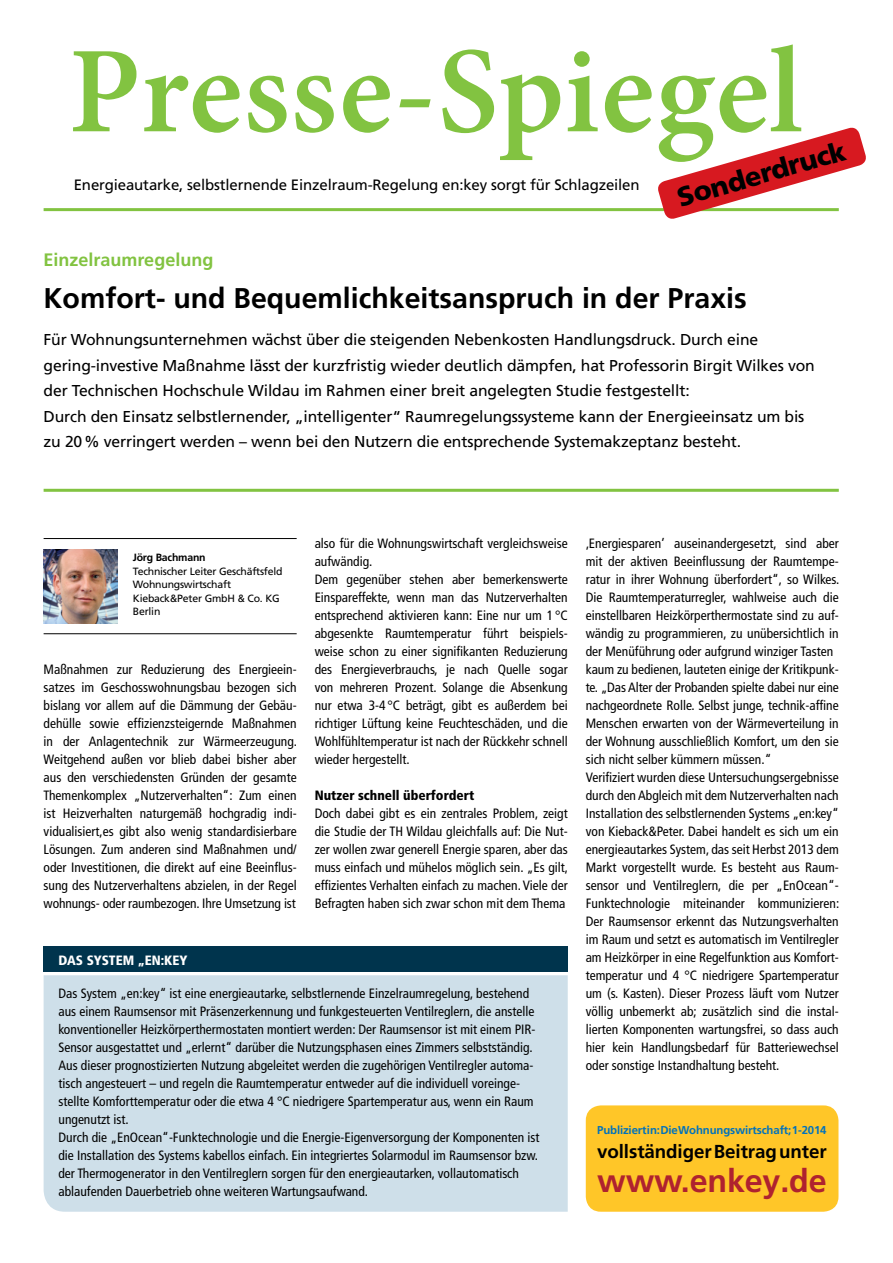
<style>
.page{position:relative;width:893px;height:1263px;background:#fff}
.page>*{position:absolute;margin:0;border:0;box-sizing:border-box;transform-origin:0 0}
.t1{font:600 123px "Minion Pro";letter-spacing:.005em;color:#82c341}
.t2{font:700 32.25px "Frutiger LT Com";letter-spacing:-.005em;color:#af222f}
.t3{font:700 28.5px "Frutiger LT Com";color:#000}
.t4{font:900 27px "Frutiger LT";color:#000}
.t5{font:700 18.75px "Frutiger LT Com";letter-spacing:-.005em;color:#000}
.t6{font:700 18px "Frutiger LT Com";color:#82c341}
.t7{font:15.75px/25.5px "Frutiger LT Com";letter-spacing:-.01em;color:#000}
.t8{font:15px "Frutiger LT Com";letter-spacing:-.01em;color:#000}
.t9{font:condensed 13.5px/18px "Frutiger LT";color:#000}
.t10{font:900 condensed 13.5px "Frutiger LT";color:#fff}
.t11{font:700 11.4px "Frutiger LT Com";letter-spacing:-.01em;color:#0072bc}
.t12{font:10.5px/13.5px "Frutiger LT";letter-spacing:-.02em;color:#000}
.s1{font-weight:700}
.s2{font-weight:900}
</style>
<div class="page">
<hr style="left:44px;top:208px;width:795px;height:3px;background:#82c341">
<hr style="left:44px;top:489px;width:795px;height:3px;background:#82c341">
<svg style="left:656px;top:127px;width:210px;height:92px"></svg>
<hr style="left:44px;top:538px;width:253px;height:1px;background:#000">
<hr style="left:44px;top:633px;width:253px;height:1px;background:#000">
<img style="left:44px;top:549px;width:74px;height:74px">
<div style="left:44px;top:975px;width:524px;height:237px;background:#cedfe9"></div>
<div style="left:44px;top:946px;width:524px;height:25px;background:#00344d"></div>
<div style="left:586px;top:1105px;width:252px;height:107px;background:#ffc628;border-radius:15px"></div>
<p class="t1" style="left:68px;top:7px;width:736px">Presse-Spiegel</p>
<p class="t8" style="left:74px;top:176px;width:567px">Energieautarke, selbstlernende Einzelraum-Regelung en:key sorgt für Schlagzeilen</p>
<p class="t4" style="left:673px;top:182px;width:175px;rotate:-16deg">Sonderdruck</p>
<p class="t6" style="left:44px;top:249px;width:171px">Einzelraumregelung</p>
<p class="t3" style="left:44px;top:281px;width:705px">Komfort- und Bequemlichkeitsanspruch in der Praxis</p>
<p class="t7" style="left:44px;top:327px;width:773px">Für Wohnungsunternehmen wächst über die steigenden Nebenkosten Handlungsdruck. Durch eine gering-investive Maßnahme lässt der kurzfristig wieder deutlich dämpfen, hat Professorin Birgit Wilkes von der Technischen Hochschule Wildau im Rahmen einer breit angelegten Studie festgestellt:<br>Durch den Einsatz selbstlernender, „intelligenter“ Raumregelungssysteme kann der Energieeinsatz um bis zu 20% verringert werden – wenn bei den Nutzern die entsprechende Systemakzeptanz besteht.</p>
<p class="t12" style="left:133px;top:551px;width:151px"><span class="s1">Jörg Bachmann<br></span>Technischer Leiter Geschäftsfeld<br>Wohnungswirtschaft<br>Kieback&amp;Peter GmbH &amp; Co. KG<br>Berlin</p>
<p class="t9" style="left:44px;top:661px;width:255px;text-align:justify">Maßnahmen zur Reduzierung des Energieein&shy;satzes im Geschosswohnungsbau bezogen sich bislang vor allem auf die Dämmung der Gebäu&shy;dehülle sowie effizienzsteigernde Maßnahmen in der Anlagentechnik zur Wärmeerzeugung.<br>Weitgehend außen vor blieb dabei bisher aber aus den verschiedensten Gründen der gesamte Themenkomplex „Nutzerverhalten“: Zum einen ist Heizverhalten naturgemäß hochgradig indi&shy;vidualisiert,es gibt also wenig standardisierbare Lösungen. Zum anderen sind Maßnahmen und/ oder Investitionen, die direkt auf eine Beeinflus&shy;sung des Nutzerverhaltens abzielen, in der Regel wohnungs- oder raumbezogen. Ihre Umsetzung ist</p>
<p class="t10" style="left:58px;top:952px;width:131px">Das system „eN:Key</p>
<p class="t9" style="left:315px;top:535px;width:255px">also für die Wohnungswirtschaft vergleichsweise aufwändig.<br>Dem gegenüber stehen aber bemerkenswerte Einspareffekte, wenn man das Nutzerverhalten entsprechend aktivieren kann: Eine nur um 1 °C abgesenkte Raumtemperatur führt beispiels&shy;weise schon zu einer signifikanten Reduzierung des Energieverbrauchs, je nach Quelle sogar von mehreren Prozent. Solange die Absenkung nur etwa 3-4 °C beträgt, gibt es außerdem bei richtiger Lüftung keine Feuchteschäden, und die Wohlfühltemperatur ist nach der Rückkehr schnell wieder hergestellt.</p>
<p class="t9" style="left:315px;top:787px;width:255px"><span class="s2">Nutzer schnell überfordert<br></span>Doch dabei gibt es ein zentrales Problem, zeigt die Studie der TH Wildau gleichfalls auf: Die Nut&shy;zer wollen zwar generell Energie sparen, aber das muss einfach und mühelos möglich sein. „Es gilt, effizientes Verhalten einfach zu machen. Viele der Befragten haben sich zwar schon mit dem Thema</p>
<p class="t9" style="left:58px;top:985px;width:482px">Das System „en:key“ ist eine energieautarke, selbstlernende Einzelraumregelung, bestehend aus einem Raumsensor mit Präsenzerkennung und funkgesteuerten Ventilreglern, die anstelle konventioneller Heizkörperthermostaten montiert werden: Der Raumsensor ist mit einem PIR-Sensor ausgestattet und „erlernt“ darüber die Nutzungsphasen eines Zimmers selbstständig.<br>Aus dieser prognostizierten Nutzung abgeleitet werden die zugehörigen Ventilregler automa&shy;tisch angesteuert – und regeln die Raumtemperatur entweder auf die individuell voreinge&shy;stellte Komforttemperatur oder die etwa 4 °C niedrigere Spartemperatur aus, wenn ein Raum ungenutzt ist.<br>Durch die „EnOcean“-Funktechnologie und die Energie-Eigenversorgung der Komponenten ist die Installation des Systems kabellos einfach. Ein integriertes Solarmodul im Raumsensor bzw. der Thermogenerator in den Ventilreglern sorgen für den energieautarken, vollautomatisch ablaufenden Dauerbetrieb ohne weiteren Wartungsaufwand.</p>
<p class="t9" style="left:586px;top:535px;width:255px">‚Energiesparen’ auseinandergesetzt, sind aber mit der aktiven Beeinflussung der Raumtempe&shy;ratur in ihrer Wohnung überfordert“, so Wilkes.<br>Die Raumtemperaturregler, wahlweise auch die einstellbaren Heizkörperthermostate sind zu auf&shy;wändig zu programmieren, zu unübersichtlich in der Menüführung oder aufgrund winziger Tasten kaum zu bedienen, lauteten einige der Kritikpunk&shy;te. „Das Alter der Probanden spielte dabei nur eine nachgeordnete Rolle. Selbst junge, technik-affine Menschen erwarten von der Wärmeverteilung in der Wohnung ausschließlich Komfort, um den sie sich nicht selber kümmern müssen.“<br>Verifiziert wurden diese Untersuchungsergebnisse durch den Abgleich mit dem Nutzerverhalten nach Installation des selbstlernenden Systems „en:key“ von Kieback&amp;Peter. Dabei handelt es sich um ein energieautarkes System, das seit Herbst 2013 dem Markt vorgestellt wurde. Es besteht aus Raum&shy;sensor und Ventilreglern, die per „EnOcean“- Funktechnologie miteinander kommunizieren:<br>Der Raumsensor erkennt das Nutzungsverhalten im Raum und setzt es automatisch im Ventilregler am Heizkörper in eine Regelfunktion aus Komfort&shy;temperatur und 4 °C niedrigere Spartemperatur um (s. Kasten). Dieser Prozess läuft vom Nutzer völlig unbemerkt ab; zusätzlich sind die instal&shy;lierten Komponenten wartungsfrei, so dass auch hier kein Handlungsbedarf für Batteriewechsel oder sonstige Instandhaltung besteht.</p>
<p class="t11" style="left:597px;top:1123px;width:231px">Publiziert in: Die Wohnungswirtschaft; 1-2014</p>
<p class="t5" style="left:597px;top:1140px;width:231px">vollständiger Beitrag unter</p>
<p class="t2" style="left:597px;top:1161px;width:231px">www.enkey.de</p>
</div>
